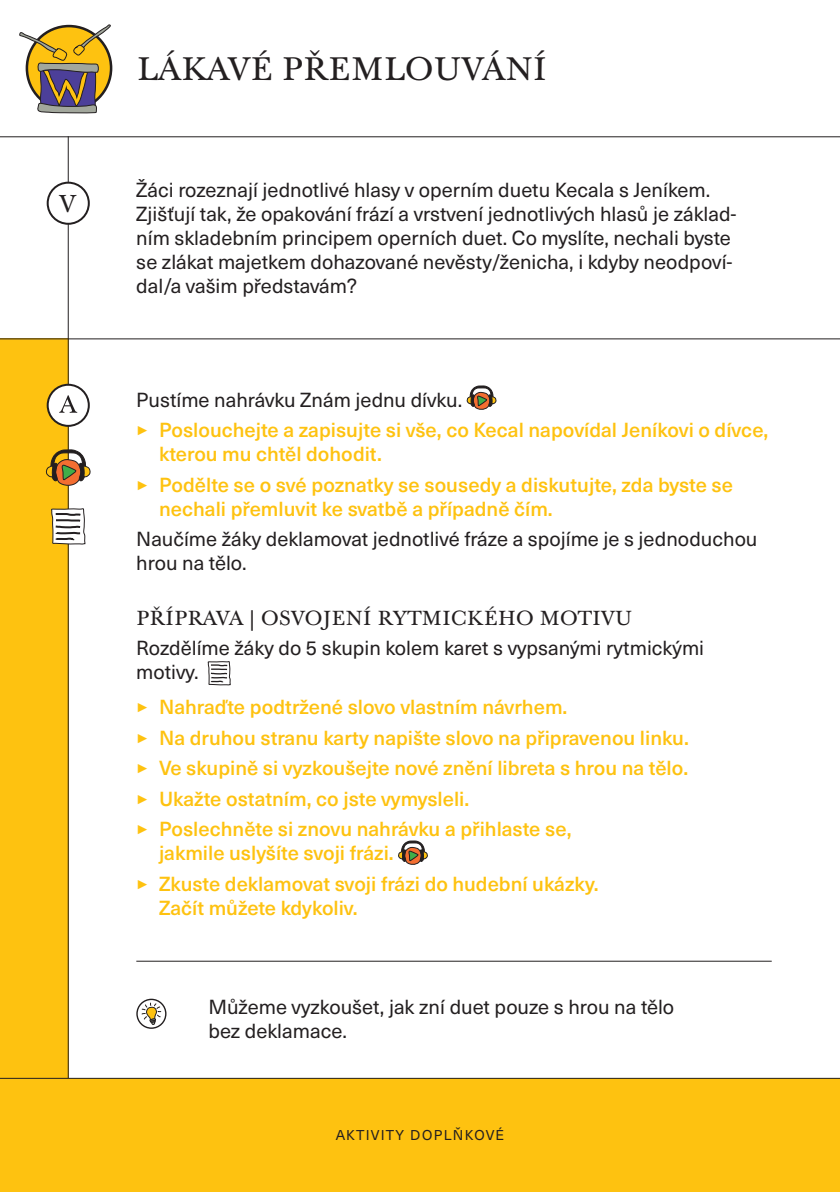
<style>
.page{position:relative;width:840px;height:1192px;background:#fff}
.page>*{position:absolute;margin:0;border:0;box-sizing:border-box;transform-origin:0 0}
.Hlavní_nadpis_16{font:32px "Baskerville 10 Pro";color:#231f20}
.Nadpis_12{font:24px "Baskerville 10 Pro";color:#231f20}
.Poznámky_10_Neue{font:500 20px/24px "Neue Haas Unica W1 G";color:#fec210}
.Poznámky_10_Neue-2{font:20px/24px "Neue Haas Unica W1 G";color:#231f20}
.Nadpis_12-2{font:20px "Baskerville 10 Pro";color:#231f20}
.Nadpis_12-3{font:14px "Neue Haas Unica W1 G";letter-spacing:.085em;color:#231f20}
.s1{font-family:"Arial";font-weight:400;font-size:13px}
</style>
<div class="page">
<div style="left:0;top:338px;width:68px;height:853px;background:#fec210"></div>
<hr style="left:0;top:136px;width:839px;height:1px;background:#231f20">
<hr style="left:0;top:338px;width:839px;height:1px;background:#231f20">
<svg style="left:466px;top:385px;width:31px;height:25px"></svg>
<svg style="left:207px;top:661px;width:24px;height:24px"></svg>
<hr style="left:68px;top:136px;width:1px;height:1055px;background:#231f20">
<div style="left:48px;top:183px;width:41px;height:41px;background:#fff;border-radius:50%"></div>
<div style="left:47px;top:182px;width:43px;height:43px;border:2px solid #231f20;border-radius:50%"></div>
<svg style="left:19px;top:25px;width:94px;height:89px"></svg>
<hr style="left:136px;top:960px;width:635px;height:1px;background:#231f20">
<svg style="left:45px;top:439px;width:46px;height:48px"></svg>
<svg style="left:398px;top:840px;width:30px;height:25px"></svg>
<div style="left:48px;top:385px;width:41px;height:41px;background:#fff;border-radius:50%"></div>
<div style="left:47px;top:384px;width:43px;height:43px;border:2px solid #231f20;border-radius:50%"></div>
<svg style="left:59px;top:395px;width:18px;height:18px"></svg>
<svg style="left:51px;top:500px;width:35px;height:45px"></svg>
<div style="left:0;top:1077px;width:839px;height:114px;background:#fec210"></div>
<hr style="left:0;top:1077px;width:839px;height:1px;background:#231f20">
<svg style="left:137px;top:999px;width:29px;height:29px"></svg>
<div style="left:136px;top:998px;width:30px;height:30px;border:1px solid #231f20;border-radius:50%"></div>
<svg style="left:141px;top:1002px;width:20px;height:23px"></svg>
<p class="Nadpis_12" style="left:59px;top:189px;width:18px">V</p>
<p class="Hlavní_nadpis_16" style="left:137px;top:49px;width:412px">LÁKAVÉ PŘEMLOUVÁNÍ</p>
<p class="Poznámky_10_Neue-2" style="left:136px;top:177px;width:601px">Žáci rozeznají jednotlivé hlasy v operním duetu Kecala s Jeníkem.<br>Zjišťují tak, že opakování frází a vrstvení jednotlivých hlasů je základ&shy;ním skladebním principem operních duet. Co myslíte, nechali byste se zlákat majetkem dohazované nevěsty/ženicha, i kdyby neodpoví&shy;dal/a vašim představám?</p>
<p class="Poznámky_10_Neue-2" style="left:136px;top:386px;width:327px">Pustíme nahrávku Znám jednu dívku.</p>
<p class="Poznámky_10_Neue" style="left:159px;top:417px;width:611px;text-indent:-23px"><span class="s1">►</span> Poslouchejte a zapisujte si vše, co Kecal napovídal Jeníkovi o dívce, kterou mu chtěl dohodit.</p>
<p class="Poznámky_10_Neue" style="left:159px;top:471px;width:575px;text-indent:-23px"><span class="s1">►</span> Podělte se o své poznatky se sousedy a diskutujte, zda byste se nechali přemluvit ke svatbě a případně čím.</p>
<p class="Poznámky_10_Neue-2" style="left:136px;top:526px;width:622px">Naučíme žáky deklamovat jednotlivé fráze a spojíme je s jednoduchou hrou na tělo.</p>
<p class="Nadpis_12-2" style="left:136px;top:605px;width:497px">PŘÍPRAVA | OSVOJENÍ RYTMICKÉHO MOTIVU</p>
<p class="Poznámky_10_Neue-2" style="left:136px;top:635px;width:569px">Rozdělíme žáky do 5 skupin kolem karet s vypsanými rytmickými motivy.</p>
<p class="Poznámky_10_Neue" style="left:136px;top:694px;width:432px"><span class="s1">►</span> Nahraďte podtržené slovo vlastním návrhem.</p>
<p class="Poznámky_10_Neue" style="left:136px;top:724px;width:554px"><span class="s1">►</span> Na druhou stranu karty napište slovo na připravenou linku.</p>
<p class="Poznámky_10_Neue" style="left:136px;top:755px;width:553px"><span class="s1">►</span> Ve skupině si vyzkoušejte nové znění libreta s hrou na tělo.</p>
<p class="Poznámky_10_Neue" style="left:136px;top:785px;width:334px"><span class="s1">►</span> Ukažte ostatním, co jste vymysleli.</p>
<p class="Poznámky_10_Neue" style="left:159px;top:816px;width:414px;text-indent:-23px"><span class="s1">►</span> Poslechněte si znovu nahrávku a přihlaste se, jakmile uslyšíte svoji frázi.</p>
<p class="Poznámky_10_Neue" style="left:159px;top:870px;width:441px;text-indent:-23px"><span class="s1">►</span> Zkuste deklamovat svoji frázi do hudební ukázky.<br>Začít můžete kdykoliv.</p>
<p class="Poznámky_10_Neue-2" style="left:208px;top:993px;width:467px">Můžeme vyzkoušet, jak zní duet pouze s hrou na tělo bez deklamace.</p>
<p class="Nadpis_12-3" style="left:335px;top:1124px;width:170px">AKTIVITY DOPLŇKOVÉ</p>
</div>
